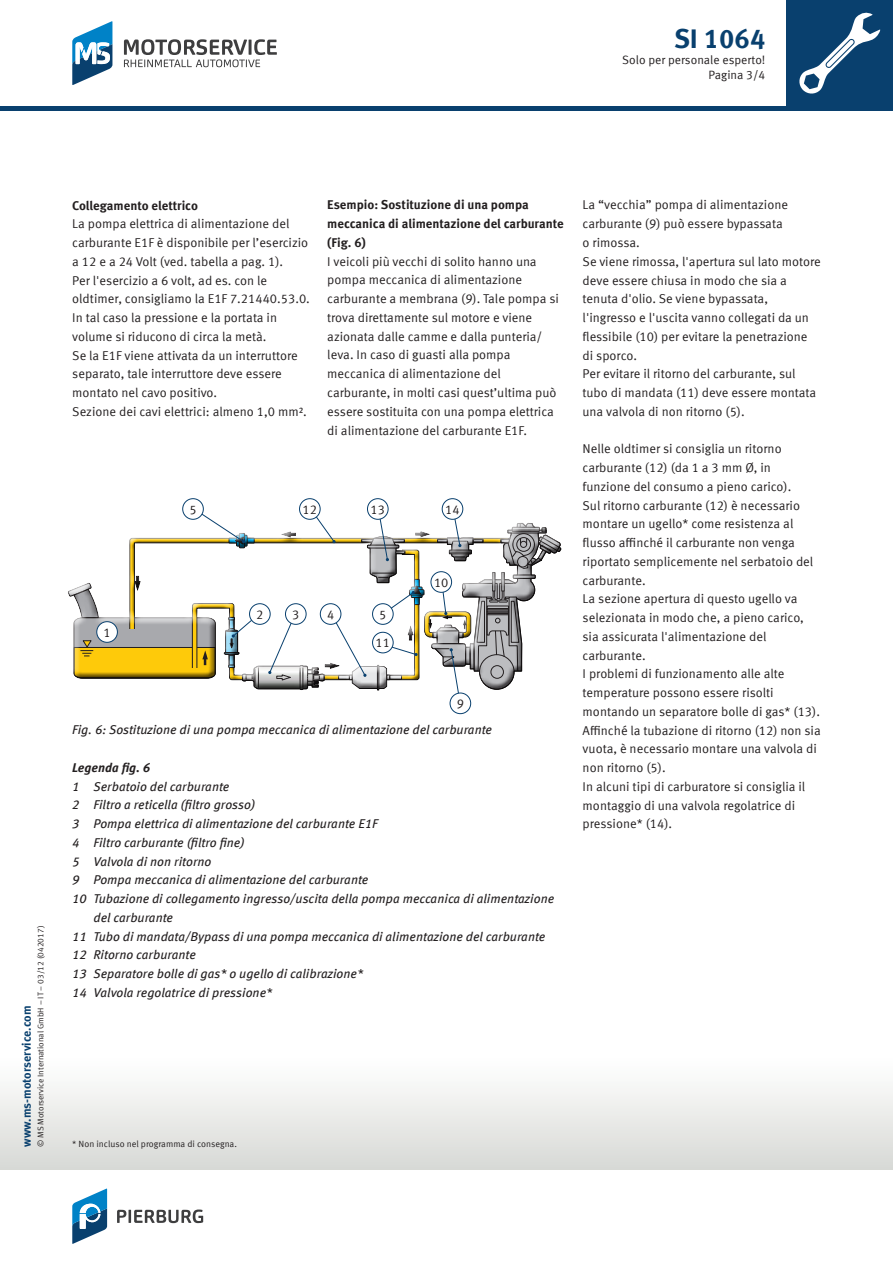
<style>
.page{position:relative;width:893px;height:1263px;background:#fff}
.page>*{position:absolute;margin:0;border:0;box-sizing:border-box;transform-origin:0 0}
.t1{font:700 27px "Meta Offc Pro";color:#09406e}
.t2{font:12.75px/18.8px "Meta Offc Pro Norm";color:#231f20}
.t3{font:italic 12.75px "Meta OFC";color:#231f20}
.t4{font:700 12.75px/18.8px "Meta Offc Pro";color:#231f20}
.t5{font:italic 700 12.75px "Meta OFC";letter-spacing:-.005em;color:#231f20}
.t6{font:12px "Meta Offc Pro Norm";color:#231f20}
.t7{font:700 12px "Meta Offc Pro";color:#09406e}
.t8{font:9px "Meta Offc Pro Norm";color:#231f20}
.t9{font:8.25px "Meta Offc Pro Norm";color:#231f20}
</style>
<div class="page">
<div style="left:0;top:106px;width:893px;height:5px;background:#09406e"></div>
<div style="left:0;top:1054px;width:893px;height:115px;background:linear-gradient(to bottom,#fff,#d8d9d6)"></div>
<div style="left:787px;top:0;width:106px;height:106px;background:#09406e"></div>
<svg style="left:799px;top:12px;width:81px;height:82px"></svg>
<svg style="left:124px;top:39px;width:153px;height:28px"></svg>
<svg style="left:72px;top:21px;width:40px;height:64px"></svg>
<svg style="left:117px;top:1209px;width:86px;height:14px"></svg>
<svg style="left:72px;top:1188px;width:35px;height:56px"></svg>
<svg style="left:68px;top:507px;width:494px;height:196px"></svg>
<div style="left:97px;top:622px;width:20px;height:20px;background:#fff;border-radius:50%"></div>
<div style="left:96px;top:621px;width:22px;height:22px;border:1px solid #09406e;border-radius:50%"></div>
<div style="left:250px;top:604px;width:20px;height:20px;background:#fff;border-radius:50%"></div>
<div style="left:249px;top:603px;width:22px;height:22px;border:1px solid #09406e;border-radius:50%"></div>
<div style="left:285px;top:604px;width:21px;height:20px;background:#fff;border-radius:50%"></div>
<div style="left:285px;top:603px;width:22px;height:22px;border:1px solid #09406e;border-radius:50%"></div>
<div style="left:320px;top:604px;width:21px;height:20px;background:#fff;border-radius:50%"></div>
<div style="left:320px;top:603px;width:21px;height:22px;border:1px solid #09406e;border-radius:50%"></div>
<div style="left:373px;top:604px;width:20px;height:20px;background:#fff;border-radius:50%"></div>
<div style="left:372px;top:603px;width:22px;height:22px;border:1px solid #09406e;border-radius:50%"></div>
<div style="left:373px;top:632px;width:20px;height:21px;background:#fff;border-radius:50%"></div>
<div style="left:372px;top:632px;width:22px;height:21px;border:1px solid #09406e;border-radius:50%"></div>
<div style="left:431px;top:572px;width:21px;height:20px;background:#fff;border-radius:50%"></div>
<div style="left:431px;top:571px;width:21px;height:22px;border:1px solid #09406e;border-radius:50%"></div>
<div style="left:450px;top:693px;width:21px;height:21px;background:#fff;border-radius:50%"></div>
<div style="left:450px;top:693px;width:21px;height:21px;border:1px solid #09406e;border-radius:50%"></div>
<div style="left:183px;top:499px;width:20px;height:20px;background:#fff;border-radius:50%"></div>
<div style="left:182px;top:498px;width:22px;height:22px;border:1px solid #09406e;border-radius:50%"></div>
<div style="left:300px;top:499px;width:20px;height:20px;background:#fff;border-radius:50%"></div>
<div style="left:299px;top:498px;width:22px;height:22px;border:1px solid #09406e;border-radius:50%"></div>
<div style="left:367px;top:499px;width:21px;height:20px;background:#fff;border-radius:50%"></div>
<div style="left:367px;top:498px;width:21px;height:22px;border:1px solid #09406e;border-radius:50%"></div>
<div style="left:442px;top:499px;width:21px;height:20px;background:#fff;border-radius:50%"></div>
<div style="left:442px;top:498px;width:21px;height:22px;border:1px solid #09406e;border-radius:50%"></div>
<h1 class="t1" style="left:674px;top:18px;width:93px">SI 1064</h1>
<p class="t6" style="left:622px;top:51px;width:145px">Solo per personale esperto!</p>
<p class="t6" style="left:708px;top:66px;width:59px">Pagina 3/4</p>
<p class="t9" style="left:34px;top:1147px;width:223px;rotate:-90deg">© MS Motorservice International GmbH – IT – 03/12 (042017)</p>
<p class="t7" style="left:17px;top:1147px;width:143px;rotate:-90deg">www.ms-motorservice.com</p>
<p class="t4" style="left:72px;top:195px;width:127px">Collegamento elettrico</p>
<p class="t2" style="left:72px;top:214px;width:239px">La pompa elettrica di alimentazione del carburante E1F è disponibile per l’esercizio a 12 e a 24 Volt (ved. tabella a pag. 1).<br>Per l'esercizio a 6 volt, ad es. con le oldtimer, consigliamo la E1F 7.21440.53.0.<br>In tal caso la pressione e la portata in volume si riducono di circa la metà.<br>Se la E1F viene attivata da un interruttore separato, tale interruttore deve essere montato nel cavo positivo.<br>Sezione dei cavi elettrici: almeno 1,0 mm².</p>
<p class="t4" style="left:327px;top:195px;width:238px">Esempio: Sostituzione di una pompa meccanica di alimentazione del carburante (Fig. 6)</p>
<p class="t2" style="left:327px;top:251px;width:233px">I veicoli più vecchi di solito hanno una pompa meccanica di alimentazione carburante a membrana (9). Tale pompa si trova direttamente sul motore e viene azionata dalle camme e dalla punteria/ leva. In caso di guasti alla pompa meccanica di alimentazione del carburante, in molti casi quest’ultima può essere sostituita con una pompa elettrica di alimentazione del carburante E1F.</p>
<p class="t2" style="left:189px;top:499px;width:9px">5</p>
<p class="t2" style="left:303px;top:499px;width:16px">12</p>
<p class="t2" style="left:371px;top:499px;width:16px">13</p>
<p class="t2" style="left:445px;top:499px;width:16px">14</p>
<p class="t2" style="left:103px;top:622px;width:9px">1</p>
<p class="t2" style="left:256px;top:604px;width:9px">2</p>
<p class="t2" style="left:292px;top:604px;width:9px">3</p>
<p class="t2" style="left:327px;top:604px;width:9px">4</p>
<p class="t2" style="left:379px;top:604px;width:9px">5</p>
<p class="t2" style="left:376px;top:633px;width:16px">11</p>
<p class="t2" style="left:434px;top:572px;width:16px">10</p>
<p class="t2" style="left:457px;top:693px;width:9px">9</p>
<p class="t3" style="left:72px;top:722px;width:421px">Fig. 6: Sostituzione di una pompa meccanica di alimentazione del carburante</p>
<p class="t5" style="left:72px;top:759px;width:79px">Legenda fig. 6</p>
<p class="t3" style="left:72px;top:778px;width:159px">1 Serbatoio del carburante</p>
<p class="t3" style="left:72px;top:797px;width:184px">2 Filtro a reticella (filtro grosso)</p>
<p class="t3" style="left:72px;top:816px;width:307px">3 Pompa elettrica di alimentazione del carburante E1F</p>
<p class="t3" style="left:72px;top:835px;width:174px">4 Filtro carburante (filtro fine)</p>
<p class="t3" style="left:72px;top:853px;width:141px">5 Valvola di non ritorno</p>
<p class="t3" style="left:72px;top:872px;width:298px">9 Pompa meccanica di alimentazione del carburante</p>
<p class="t3" style="left:72px;top:891px;width:483px">10 Tubazione di collegamento ingresso/uscita della pompa meccanica di alimentazione</p>
<p class="t3" style="left:94px;top:910px;width:81px">del carburante</p>
<p class="t3" style="left:72px;top:928px;width:475px">11 Tubo di mandata/Bypass di una pompa meccanica di alimentazione del carburante</p>
<p class="t3" style="left:72px;top:947px;width:125px">12 Ritorno carburante</p>
<p class="t3" style="left:72px;top:966px;width:292px">13 Separatore bolle di gas* o ugello di calibrazione*</p>
<p class="t3" style="left:72px;top:985px;width:201px">14 Valvola regolatrice di pressione*</p>
<p class="t2" style="left:583px;top:195px;width:240px">La “vecchia” pompa di alimentazione carburante (9) può essere bypassata<br>o rimossa.<br>Se viene rimossa, l'apertura sul lato motore deve essere chiusa in modo che sia a tenuta d'olio. Se viene bypassata, l'ingresso e l'uscita vanno collegati da un flessibile (10) per evitare la penetrazione di sporco.<br>Per evitare il ritorno del carburante, sul tubo di mandata (11) deve essere montata una valvola di non ritorno (5).</p>
<p class="t2" style="left:583px;top:439px;width:240px">Nelle oldtimer si consiglia un ritorno carburante (12) (da 1 a 3 mm Ø, in funzione del consumo a pieno carico).<br>Sul ritorno carburante (12) è necessario montare un ugello* come resistenza al flusso affinché il carburante non venga riportato semplicemente nel serbatoio del carburante.<br>La sezione apertura di questo ugello va selezionata in modo che, a pieno carico, sia assicurata l'alimentazione del carburante.<br>I problemi di funzionamento alle alte temperature possono essere risolti montando un separatore bolle di gas* (13).<br>Affinché la tubazione di ritorno (12) non sia vuota, è necessario montare una valvola di non ritorno (5).<br>In alcuni tipi di carburatore si consiglia il montaggio di una valvola regolatrice di pressione* (14).</p>
<p class="t8" style="left:72px;top:1137px;width:166px">* Non incluso nel programma di consegna.</p>
</div>
